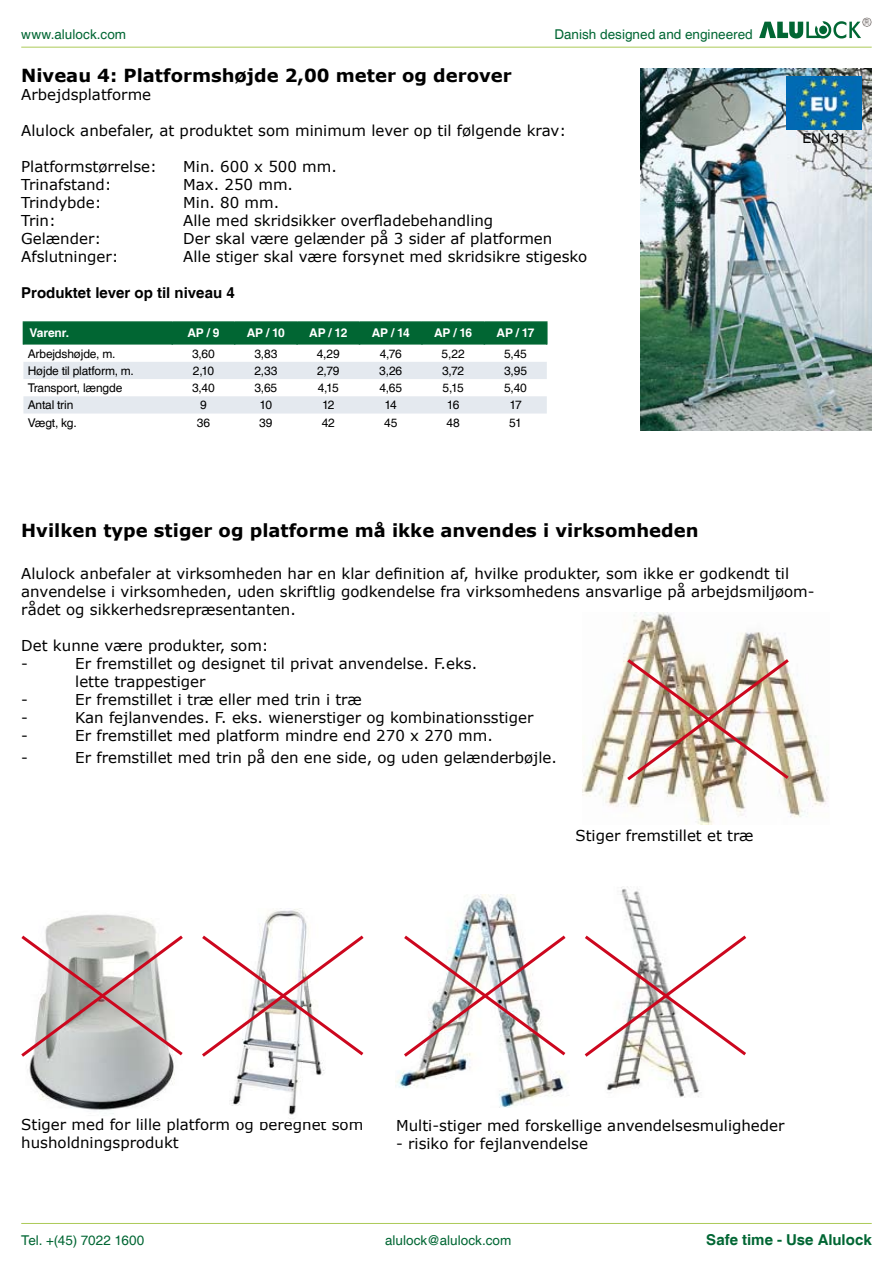
<style>
.page{position:relative;width:893px;height:1263px;background:#fff}
.page>*{position:absolute;margin:0;border:0;box-sizing:border-box;transform-origin:0 0}
.t1{font:700 18px "Verdana";color:#000}
.t2{font:15px/18px "Verdana";color:#000}
.t3{font:700 15px "Helvetica";color:#000}
.t4{font:700 15px "Helvetica";color:#016633}
.t5{font:13.5px "Helvetica";letter-spacing:.005em;color:#016633}
.t6{font:13.5px "Helvetica";color:#000}
.t7{font:12px "Helvetica";letter-spacing:-.015em;color:#000}
.t8{font:700 12px "Helvetica";letter-spacing:-.01em;color:#fff}
</style>
<div class="page">
<hr style="left:21px;top:47px;width:851px;height:1px;background:#acca58">
<hr style="left:21px;top:1223px;width:851px;height:1px;background:#acca58">
<svg style="left:759px;top:18px;width:112px;height:20px"></svg>
<svg style="left:23px;top:362px;width:524px;height:51px"></svg>
<hr style="left:23px;top:321px;width:149px;height:2px;background:#016633">
<hr style="left:172px;top:321px;width:63px;height:2px;background:#016633">
<hr style="left:235px;top:321px;width:62px;height:2px;background:#016633">
<hr style="left:297px;top:321px;width:63px;height:2px;background:#016633">
<hr style="left:360px;top:321px;width:62px;height:2px;background:#016633">
<hr style="left:422px;top:321px;width:62px;height:2px;background:#016633">
<hr style="left:484px;top:321px;width:64px;height:2px;background:#016633">
<div style="left:23px;top:322px;width:523px;height:23px;background:#016633"></div>
<hr style="left:546px;top:323px;width:2px;height:22px;background:#016633">
<img style="left:641px;top:68px;width:231px;height:363px">
<img style="left:787px;top:77px;width:75px;height:52px">
<img style="left:582px;top:612px;width:246px;height:213px">
<img style="left:607px;top:887px;width:93px;height:211px">
<img style="left:395px;top:894px;width:170px;height:213px">
<img style="left:29px;top:914px;width:146px;height:200px">
<svg style="left:21px;top:932px;width:162px;height:128px"></svg>
<img style="left:230px;top:909px;width:94px;height:206px">
<svg style="left:202px;top:932px;width:162px;height:128px"></svg>
<svg style="left:401px;top:932px;width:165px;height:128px"></svg>
<svg style="left:584px;top:932px;width:163px;height:128px"></svg>
<img style="left:624px;top:656px;width:168px;height:127px">
<p class="t5" style="left:21px;top:26px;width:106px">www.alulock.com</p>
<p class="t5" style="left:554px;top:26px;width:200px">Danish designed and engineered</p>
<p class="t1" style="left:21px;top:62px;width:492px">Niveau 4: Platformshøjde 2,00 meter og derover</p>
<p class="t2" style="left:21px;top:85px;width:131px">Arbejdsplatforme</p>
<p class="t2" style="left:21px;top:121px;width:546px">Alulock anbefaler, at produktet som minimum lever op til følgende krav:</p>
<p class="t2" style="left:21px;top:157px;width:137px">Platformstørrelse:</p>
<p class="t2" style="left:183px;top:157px;width:155px">Min. 600 x 500 mm.</p>
<p class="t2" style="left:21px;top:175px;width:92px">Trinafstand:</p>
<p class="t2" style="left:183px;top:175px;width:111px">Max. 250 mm.</p>
<p class="t2" style="left:21px;top:193px;width:82px">Trindybde:</p>
<p class="t2" style="left:183px;top:193px;width:97px">Min. 80 mm.</p>
<p class="t2" style="left:21px;top:211px;width:36px">Trin:</p>
<p class="t2" style="left:183px;top:211px;width:312px">Alle med skridsikker overfladebehandling</p>
<p class="t2" style="left:21px;top:229px;width:81px">Gelænder:</p>
<p class="t2" style="left:183px;top:229px;width:371px">Der skal være gelænder på 3 sider af platformen</p>
<p class="t2" style="left:21px;top:247px;width:99px">Afslutninger:</p>
<p class="t2" style="left:183px;top:247px;width:406px">Alle stiger skal være forsynet med skridsikre stigesko</p>
<p class="t3" style="left:21px;top:283px;width:215px">Produktet lever op til niveau 4</p>
<p class="t8" style="left:29px;top:325px;width:41px">Varenr.</p>
<p class="t8" style="left:187px;top:325px;width:34px">AP / 9</p>
<p class="t8" style="left:247px;top:325px;width:40px">AP / 10</p>
<p class="t8" style="left:309px;top:325px;width:40px">AP / 12</p>
<p class="t8" style="left:372px;top:325px;width:39px">AP / 14</p>
<p class="t8" style="left:434px;top:325px;width:40px">AP / 16</p>
<p class="t8" style="left:497px;top:325px;width:39px">AP / 17</p>
<p class="t7" style="left:28px;top:346px;width:89px">Arbejdshøjde, m.</p>
<p class="t7" style="left:192px;top:346px;width:24px">3,60</p>
<p class="t7" style="left:254px;top:346px;width:24px">3,83</p>
<p class="t7" style="left:317px;top:346px;width:24px">4,29</p>
<p class="t7" style="left:380px;top:346px;width:24px">4,76</p>
<p class="t7" style="left:442px;top:346px;width:25px">5,22</p>
<p class="t7" style="left:504px;top:346px;width:24px">5,45</p>
<p class="t7" style="left:28px;top:364px;width:108px">Højde til platform, m.</p>
<p class="t7" style="left:193px;top:364px;width:23px">2,10</p>
<p class="t7" style="left:254px;top:364px;width:24px">2,33</p>
<p class="t7" style="left:317px;top:364px;width:24px">2,79</p>
<p class="t7" style="left:379px;top:364px;width:25px">3,26</p>
<p class="t7" style="left:442px;top:364px;width:24px">3,72</p>
<p class="t7" style="left:504px;top:364px;width:24px">3,95</p>
<p class="t7" style="left:28px;top:381px;width:96px">Transport, længde</p>
<p class="t7" style="left:192px;top:381px;width:24px">3,40</p>
<p class="t7" style="left:254px;top:381px;width:24px">3,65</p>
<p class="t7" style="left:318px;top:381px;width:23px">4,15</p>
<p class="t7" style="left:379px;top:381px;width:24px">4,65</p>
<p class="t7" style="left:443px;top:381px;width:23px">5,15</p>
<p class="t7" style="left:504px;top:381px;width:24px">5,40</p>
<p class="t7" style="left:28px;top:398px;width:47px">Antal trin</p>
<p class="t7" style="left:200px;top:398px;width:8px">9</p>
<p class="t7" style="left:260px;top:398px;width:14px">10</p>
<p class="t7" style="left:322px;top:398px;width:14px">12</p>
<p class="t7" style="left:384px;top:398px;width:14px">14</p>
<p class="t7" style="left:447px;top:398px;width:14px">16</p>
<p class="t7" style="left:509px;top:398px;width:14px">17</p>
<p class="t7" style="left:28px;top:415px;width:50px">Vægt, kg.</p>
<p class="t7" style="left:197px;top:415px;width:15px">36</p>
<p class="t7" style="left:259px;top:415px;width:15px">39</p>
<p class="t7" style="left:322px;top:415px;width:15px">42</p>
<p class="t7" style="left:384px;top:415px;width:15px">45</p>
<p class="t7" style="left:446px;top:415px;width:15px">48</p>
<p class="t7" style="left:509px;top:415px;width:14px">51</p>
<p class="t1" style="left:21px;top:518px;width:679px">Hvilken type stiger og platforme må ikke anvendes i virksomheden</p>
<p class="t6" style="left:803px;top:131px;width:45px">EN 131</p>
<p class="t2" style="left:21px;top:564px;width:795px">Alulock anbefaler at virksomheden har en klar definition af, hvilke produkter, som ikke er godkendt til anvendelse i virksomheden, uden skriftlig godkendelse fra virksomhedens ansvarlige på arbejdsmiljøom&shy;rådet og sikkerhedsrepræsentanten.</p>
<p class="t2" style="left:21px;top:636px;width:249px">Det kunne være produkter, som: -</p>
<p class="t2" style="left:75px;top:654px;width:403px">Er fremstillet og designet til privat anvendelse. F.eks. lette trappestiger</p>
<p class="t2" style="left:21px;top:690px;width:8px">-</p>
<p class="t2" style="left:75px;top:690px;width:288px">Er fremstillet i træ eller med trin i træ</p>
<p class="t2" style="left:21px;top:708px;width:8px">-</p>
<p class="t2" style="left:75px;top:708px;width:460px">Kan fejlanvendes. F. eks. wienerstiger og kombinationsstiger</p>
<p class="t2" style="left:21px;top:726px;width:8px">-</p>
<p class="t2" style="left:75px;top:726px;width:419px">Er fremstillet med platform mindre end 270 x 270 mm.</p>
<p class="t2" style="left:21px;top:748px;width:8px">-</p>
<p class="t2" style="left:75px;top:748px;width:483px">Er fremstillet med trin på den ene side, og uden gelænderbøjle.</p>
<p class="t2" style="left:575px;top:826px;width:180px">Stiger fremstillet et træ</p>
<p class="t2" style="left:21px;top:1115px;width:344px">Stiger med for lille platform og beregnet som husholdningsprodukt</p>
<p class="t2" style="left:396px;top:1117px;width:390px">Multi-stiger med forskellige anvendelsesmuligheder</p>
<p class="t2" style="left:396px;top:1135px;width:193px">- risiko for fejlanvendelse</p>
<p class="t5" style="left:21px;top:1232px;width:125px">Tel. +(45) 7022 1600</p>
<p class="t5" style="left:385px;top:1232px;width:128px">alulock@alulock.com</p>
<p class="t4" style="left:706px;top:1230px;width:167px">Safe time - Use Alulock</p>
</div>
